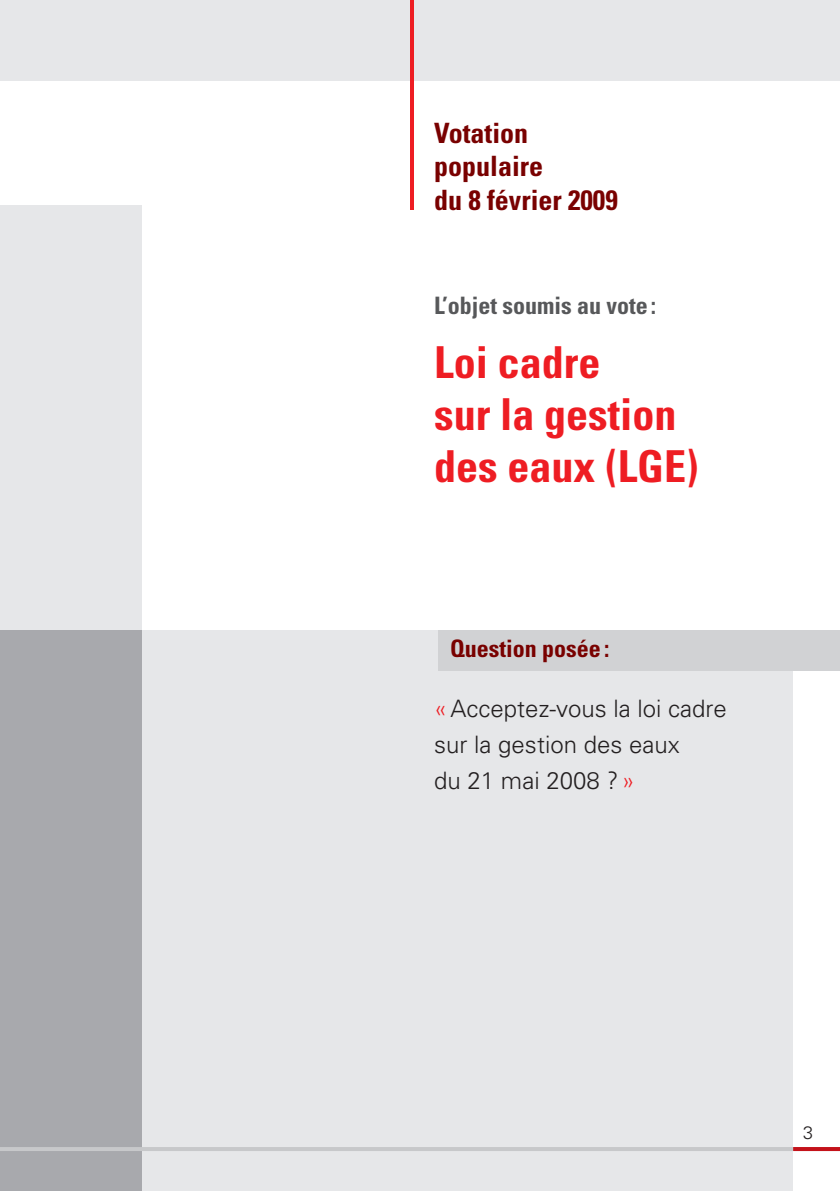
<style>
.page{position:relative;width:840px;height:1191px;background:#fff}
.page>*{position:absolute;margin:0;border:0;box-sizing:border-box;transform-origin:0 0}
.t1{font:700 condensed 44px/52px "Univers";color:#ee1d23}
.t2{font:700 condensed 28px/33.6px "Univers";color:#790100}
.t3{font:300 24px/36px "Univers";color:#231f20}
.t4{font:700 condensed 24px "Univers";color:#57585a}
.t5{font:700 condensed 24px "Univers";color:#790100}
.s1{color:#ee1d23}
</style>
<div class="page">
<div style="left:0;top:206px;width:142px;height:985px;background:#e6e7e9"></div>
<div style="left:0;top:630px;width:792px;height:561px;background:#e6e7e9"></div>
<div style="left:0;top:630px;width:142px;height:561px;background:#a8a9ad"></div>
<div style="left:438px;top:630px;width:401px;height:40px;background:#d1d2d4"></div>
<hr style="left:0;top:1147px;width:839px;height:4px;background:#c7c8ca">
<hr style="left:792px;top:1147px;width:47px;height:4px;background:#c4121a">
<div style="left:0;top:0;width:839px;height:81px;background:#e6e7e9"></div>
<hr style="left:410px;top:0;width:3px;height:209px;background:#ee1d23">
<p class="t2" style="left:434px;top:116px;width:185px">Votation populaire<br>du 8 février 2009</p>
<p class="t4" style="left:434px;top:291px;width:223px">L’objet soumis au vote:</p>
<h1 class="t1" style="left:434px;top:336px;width:265px">Loi cadre<br>sur la gestion des eaux (LGE)</h1>
<p class="t5" style="left:450px;top:634px;width:160px">Question posée:</p>
<p class="t3" style="left:434px;top:690px;width:294px"><span class="s1">«</span> Acceptez-vous la loi cadre sur la gestion des eaux<br>du 21 mai 2008 ? <span class="s1">»</span></p>
</div>
